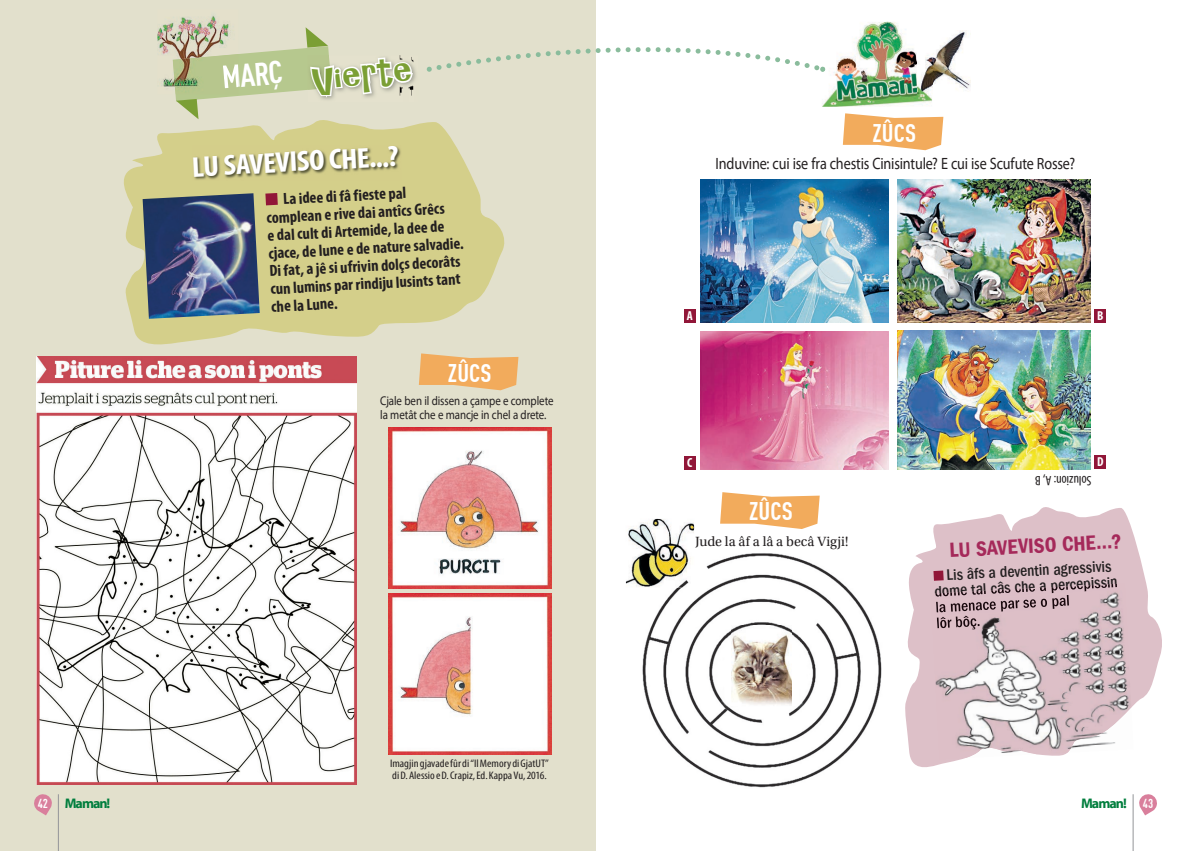
<style>
.page{position:relative;width:1191px;height:851px;background:#fff}
.page>*{position:absolute;margin:0;border:0;box-sizing:border-box;transform-origin:0 0}
.t1{font:38.3px "ARCHRISTY";color:#7b9f35;scale:1.1 1}
.t2{font:700 condensed 28.8px "Myriad Pro";color:#fff;scale:1.1 1}
.t3{font:700 25px "DIN Cond";letter-spacing:.005em;color:#fff}
.t4{font:21.1px "ITC Franklin Gothic Std Dm Cd";color:#a5295a}
.t5{font:16.5px "Myriad Pro";letter-spacing:-.01em;color:#231f20;scale:.86 1}
.t6{font:700 condensed 16.3px/17.8px "Myriad Pro";color:#231f20}
.t7{font:500 condensed 15.8px/15.8px "ITC Franklin Gothic Std";color:#231f20;text-align:center}
.t8{font:14px "Utopia Std";color:#231f20}
.t9{font:700 14px "Myriad Pro";letter-spacing:-.07em;color:#007e3d}
.t10{font:condensed 13.7px "Myriad Pro";letter-spacing:-.005em;color:#231f20}
.t11{font:700 condensed 13.1px "Myriad Pro";color:#fff}
.t12{font:12.7px/13.8px "Myriad Pro";letter-spacing:-.01em;color:#231f20;scale:.86 1}
.t13{font:condensed 11px/12px "Myriad Pro";color:#231f20;scale:1.1 1}
.s1{font-family:"DIN Cond";font-size:12.8px;color:#fff}
</style>
<div class="page">
<svg style="left:1139px;top:794px;width:18px;height:21px"></svg>
<hr style="left:1132px;top:794px;width:1px;height:56px;background:#939598">
<div style="left:0;top:0;width:595px;height:850px;background:#e2e0cc"></div>
<svg style="left:419px;top:353px;width:99px;height:37px"></svg>
<svg style="left:720px;top:492px;width:99px;height:37px"></svg>
<img style="left:388px;top:428px;width:163px;height:160px">
<img style="left:388px;top:593px;width:163px;height:161px">
<svg style="left:124px;top:120px;width:381px;height:225px;fill:#d4cf8a"></svg>
<img style="left:193px;top:146px;width:208px;height:34px">
<svg style="left:265px;top:193px;width:13px;height:12px"></svg>
<img style="left:143px;top:193px;width:117px;height:126px">
<svg style="left:843px;top:113px;width:100px;height:37px"></svg>
<img style="left:700px;top:180px;width:188px;height:142px">
<img style="left:897px;top:180px;width:193px;height:143px">
<img style="left:700px;top:331px;width:188px;height:138px">
<img style="left:897px;top:330px;width:193px;height:139px">
<div style="left:684px;top:309px;width:11px;height:13px;background:#911638"></div>
<div style="left:1094px;top:309px;width:12px;height:13px;background:#911638"></div>
<div style="left:684px;top:456px;width:11px;height:13px;background:#911638"></div>
<div style="left:1094px;top:455px;width:12px;height:14px;background:#911638"></div>
<img style="left:37px;top:357px;width:319px;height:427px">
<img style="left:642px;top:553px;width:240px;height:235px">
<img style="left:731px;top:625px;width:61px;height:81px">
<img style="left:626px;top:518px;width:68px;height:69px">
<img style="left:660px;top:557px;width:34px;height:30px">
<svg style="left:905px;top:507px;width:257px;height:260px;fill:#ddc0c8"></svg>
<svg style="left:933px;top:570px;width:10px;height:10px"></svg>
<img style="left:930px;top:583px;width:201px;height:176px">
<img style="left:935px;top:583px;width:183px;height:16px">
<img style="left:936px;top:594px;width:134px;height:21px">
<img style="left:936px;top:613px;width:64px;height:18px">
<svg style="left:34px;top:794px;width:18px;height:21px"></svg>
<hr style="left:58px;top:794px;width:1px;height:56px;background:#939598">
<svg style="left:175px;top:27px;width:240px;height:92px"></svg>
<img style="left:157px;top:15px;width:81px;height:72px">
<img style="left:173px;top:54px;width:65px;height:40px">
<img style="left:223px;top:64px;width:15px;height:30px">
<img style="left:822px;top:22px;width:110px;height:85px">
<svg style="left:427px;top:31px;width:398px;height:43px"></svg>
<img style="left:917px;top:30px;width:53px;height:64px">
<h1 class="t1" style="left:221px;top:67px;width:175px;rotate:-5deg"><sup>MARÇ</sup> Vierte</h1>
<h2 class="t2" style="left:191px;top:149px;width:189px;rotate:-3deg">LU SAVEVISO CHE...?</h2>
<p class="t6" style="left:265px;top:191px;width:197px;text-indent:17px;rotate:-3deg">La idee di fâ fieste pal complean e rive dai antîcs Grêcs<br>e dal cult di Artemide, la dee de cjace, de lune e de nature salvadie.<br>Di fat, a jê si ufrivin dolçs decorâts cun lumins par rindiju lusints tant che la Lune.</p>
<h3 class="t3" style="left:448px;top:357px;width:45px">ZÛCS</h3>
<p class="t12" style="left:380px;top:394px;width:203px">Cjale ben il dissen a çampe e complete la metât che e mancje in chel a drete.</p>
<p class="t9" style="left:38px;top:793px;width:74px"><span class="s1">42</span> Maman!</p>
<p class="t13" style="left:390px;top:757px;width:146px">Imagjin gjavade fûr di “Il Memory di GjatUT” di D. Alessio e D. Crapiz, Ed. Kappa Vu, 2016.</p>
<h3 class="t3" style="left:872px;top:118px;width:45px">ZÛCS</h3>
<p class="t5" style="left:715px;top:153px;width:419px">Induvine: cui ise fra chestis Cinisintule? E cui ise Scufute Rosse?</p>
<p class="t11" style="left:687px;top:307px;width:7px">A</p>
<p class="t11" style="left:1097px;top:307px;width:8px">B</p>
<p class="t11" style="left:687px;top:454px;width:7px">C</p>
<p class="t11" style="left:1097px;top:454px;width:8px">D</p>
<h3 class="t3" style="left:749px;top:496px;width:45px">ZÛCS</h3>
<p class="t8" style="left:695px;top:533px;width:155px">Jude la âf a lâ a becâ Vigji!</p>
<p class="t10" style="left:1091px;top:489px;width:58px;rotate:-180deg">Soluzion: A, B</p>
<p class="t4" style="left:948px;top:538px;width:174px;rotate:-3deg">LU SAVEVISO CHE…?</p>
<p class="t7" style="left:933px;top:567px;width:185px;rotate:-3deg">Lis âfs a deventin agressivis dome tal câs che a percepissin</p>
<p class="t9" style="left:1081px;top:793px;width:74px">Maman! <span class="s1">43</span></p>
</div>
